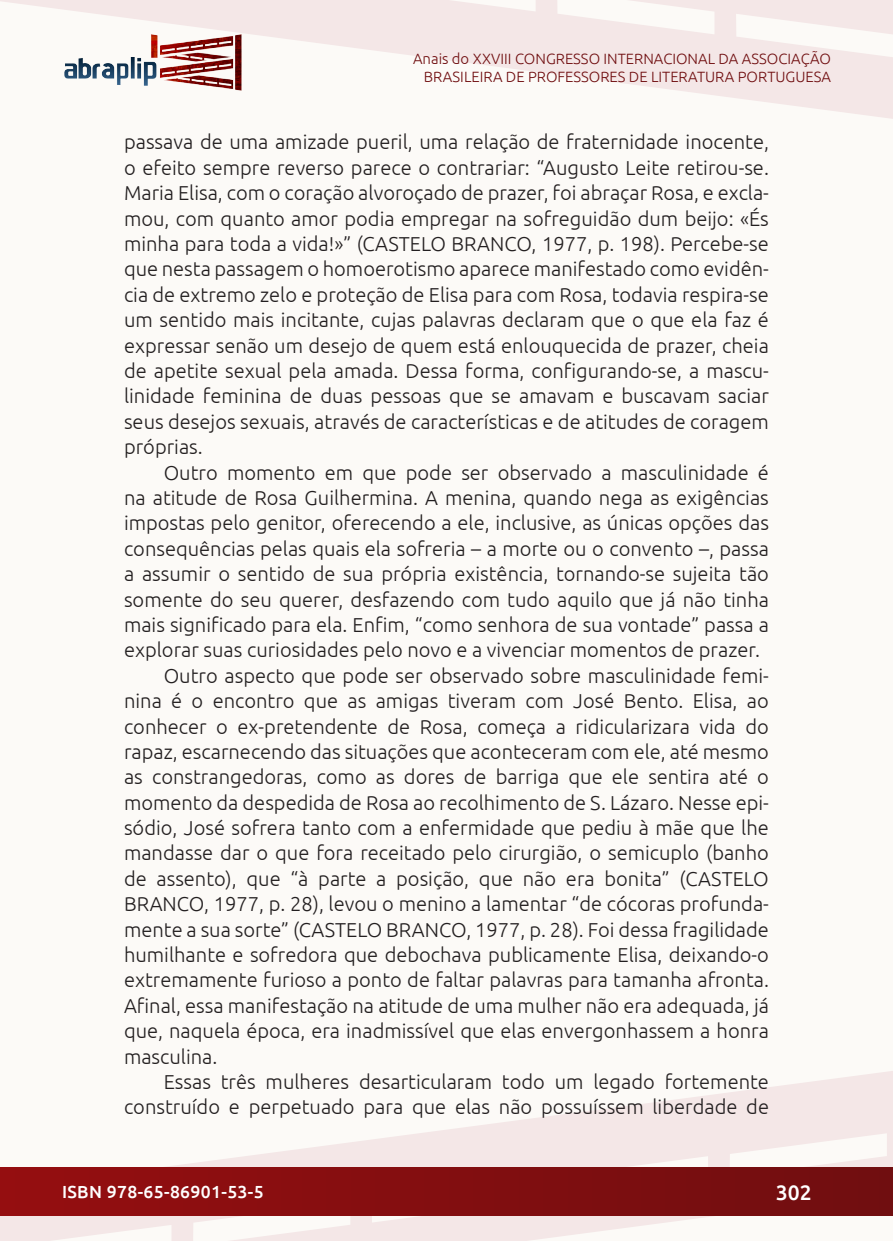
<style>
.page{position:relative;width:893px;height:1241px;background:#fff}
.page>*{position:absolute;margin:0;border:0;box-sizing:border-box;transform-origin:0 0}
.t1{font:500 21px "Ubuntu";color:#fff}
._7_CORPO{font:300 20.12px/25.4px "Ubuntu";color:#231f20;text-align:justify}
.t2{font:500 17.5px "Ubuntu";letter-spacing:.02em;color:#fff}
.t3{font:300 14.88px/17.8px "Ubuntu";color:#700e10;text-align:right}
</style>
<div class="page">
<div style="left:0;top:0;width:893px;height:1240px;background:#fcfaf7"></div>
<svg style="left:0;top:1071px;width:893px;height:169px"></svg>
<svg style="left:0;top:0;width:893px;height:119px"></svg>
<div style="left:1px;top:1167px;width:891px;height:47px;background:linear-gradient(to right,#950e10,#700e10)"></div>
<img style="left:62px;top:31px;width:182px;height:62px">
<p class="t3" style="left:413px;top:49px;width:419px">Anais do XXVIII CONGRESSO INTERNACIONAL DA ASSOCIAÇÃO<br>BRASILEIRA DE PROFESSORES DE LITERATURA PORTUGUESA</p>
<p class="_7_CORPO" style="left:124px;top:129px;width:646px">passava de uma amizade pueril, uma relação de fraternidade inocente, o efeito sempre reverso parece o contrariar: “Augusto Leite retirou-se.<br>Maria Elisa, com o coração alvoroçado de prazer, foi abraçar Rosa, e excla&shy;mou, com quanto amor podia empregar na sofreguidão dum beijo: «És minha para toda a vida!»” (CASTELO BRANCO, 1977, p. 198). Percebe-se que nesta passagem o homoerotismo aparece manifestado como evidên&shy;cia de extremo zelo e proteção de Elisa para com Rosa, todavia respira-se um sentido mais incitante, cujas palavras declaram que o que ela faz é expressar senão um desejo de quem está enlouquecida de prazer, cheia de apetite sexual pela amada. Dessa forma, configurando-se, a mascu&shy;linidade feminina de duas pessoas que se amavam e buscavam saciar seus desejos sexuais, através de características e de atitudes de coragem próprias.</p>
<p class="_7_CORPO" style="left:124px;top:459px;width:646px;text-indent:40px">Outro momento em que pode ser observado a masculinidade é na atitude de Rosa Guilhermina. A menina, quando nega as exigências impostas pelo genitor, oferecendo a ele, inclusive, as únicas opções das consequências pelas quais ela sofreria – a morte ou o convento –, passa a assumir o sentido de sua própria existência, tornando-se sujeita tão somente do seu querer, desfazendo com tudo aquilo que já não tinha mais significado para ela. Enfim, “como senhora de sua vontade” passa a explorar suas curiosidades pelo novo e a vivenciar momentos de prazer.</p>
<p class="_7_CORPO" style="left:124px;top:662px;width:646px;text-indent:40px">Outro aspecto que pode ser observado sobre masculinidade femi&shy;nina é o encontro que as amigas tiveram com José Bento. Elisa, ao conhecer o ex-pretendente de Rosa, começa a ridicularizara vida do rapaz, escarnecendo das situações que aconteceram com ele, até mesmo as constrangedoras, como as dores de barriga que ele sentira até o momento da despedida de Rosa ao recolhimento de S. Lázaro. Nesse epi&shy;sódio, José sofrera tanto com a enfermidade que pediu à mãe que lhe mandasse dar o que fora receitado pelo cirurgião, o semicuplo (banho de assento), que “à parte a posição, que não era bonita” (CASTELO BRANCO, 1977, p. 28), levou o menino a lamentar “de cócoras profunda&shy;mente a sua sorte” (CASTELO BRANCO, 1977, p. 28). Foi dessa fragilidade humilhante e sofredora que debochava publicamente Elisa, deixando-o extremamente furioso a ponto de faltar palavras para tamanha afronta.<br>Afinal, essa manifestação na atitude de uma mulher não era adequada, já que, naquela época, era inadmissível que elas envergonhassem a honra masculina.</p>
<p class="_7_CORPO" style="left:124px;top:1068px;width:646px;text-align:right">Essas três mulheres desarticularam todo um legado fortemente construído e perpetuado para que elas não possuíssem liberdade de</p>
<p class="t2" style="left:62px;top:1180px;width:203px">ISBN 978-65-86901-53-5</p>
<p class="t1" style="left:776px;top:1178px;width:37px">302</p>
</div>
